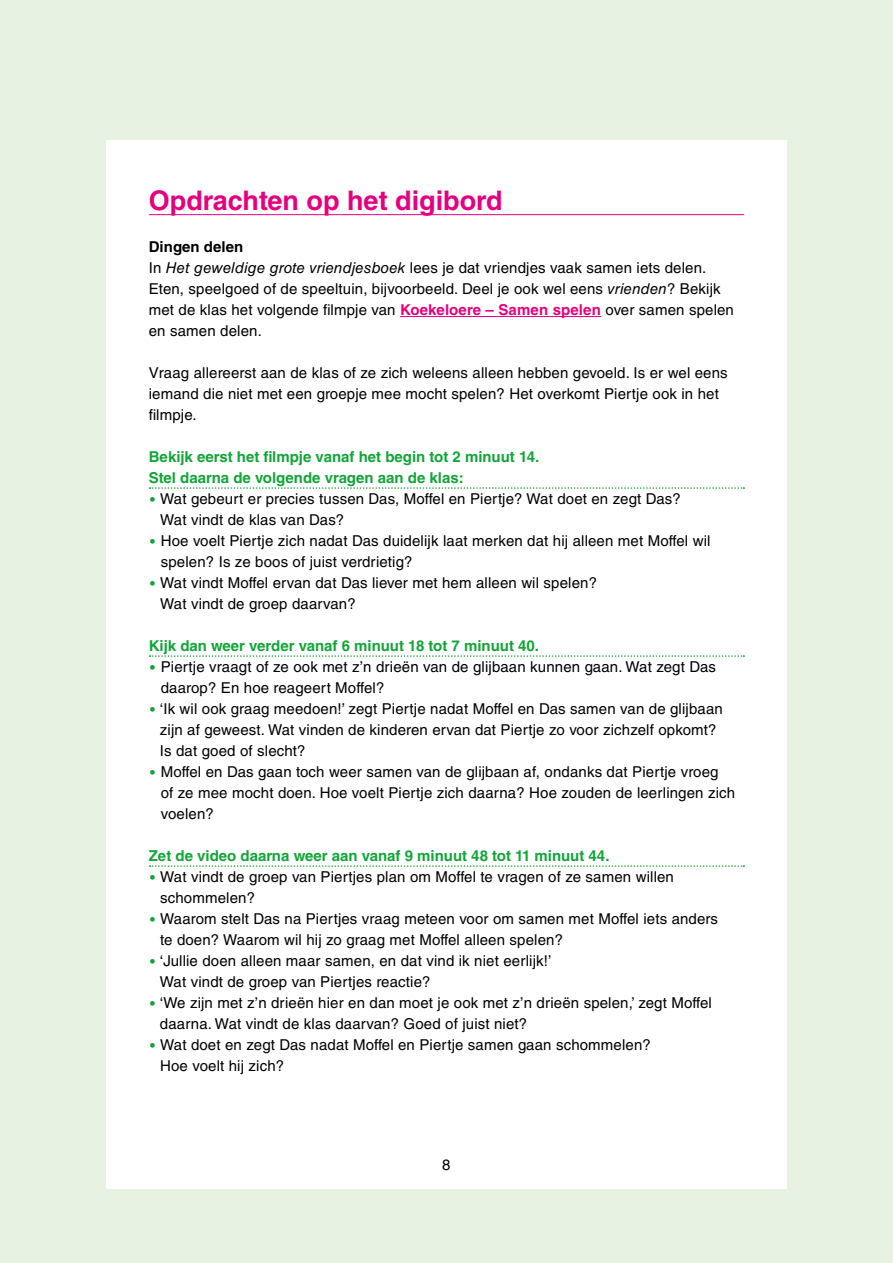
<style>
.page{position:relative;width:893px;height:1263px;background:#e8f2e3}
.page>*{position:absolute;margin:0;border:0;box-sizing:border-box;transform-origin:0 0}
.t1{font:700 27px "Helvetica LT Std";color:#e6007d}
.t2{font:15px/21px "Helvetica LT Std";letter-spacing:.01em;color:#000}
.t3{font:700 15px/21px "Helvetica LT Std";color:#12a538}
.s1{font-weight:700}
.s2{font-style:italic}
.s3{font-weight:700;color:#e6007d}
.s4{font-family:"Calibri";color:#12a538}
</style>
<div class="page">
<div style="left:106px;top:140px;width:681px;height:1048px;background:#fff"></div>
<hr style="left:149px;top:214px;width:595px;height:1px;background:#e6007d">
<hr style="left:400px;top:316px;width:201px;height:1px;background:#e6007d">
<svg style="left:150px;top:487px;width:594px;height:2px"></svg>
<svg style="left:150px;top:655px;width:594px;height:2px"></svg>
<svg style="left:150px;top:865px;width:594px;height:2px"></svg>
<h1 class="t1" style="left:149px;top:184px;width:355px">Opdrachten op het digibord</h1>
<p class="t2" style="left:149px;top:236px;width:587px"><span class="s1">Dingen delen<br></span>In <span class="s2">Het geweldige grote vriendjesboek</span> lees je dat vriendjes vaak samen iets delen.<br>Eten, speelgoed of de speeltuin, bijvoorbeeld. Deel je ook wel eens <span class="s2">vrienden</span>? Bekijk met de klas het volgende filmpje van <span class="s3">Koekeloere – Samen spelen</span> over samen spelen en samen delen.</p>
<p class="t2" style="left:149px;top:362px;width:580px">Vraag allereerst aan de klas of ze zich weleens alleen hebben gevoeld. Is er wel eens iemand die niet met een groepje mee mocht spelen? Het overkomt Piertje ook in het filmpje.</p>
<p class="t3" style="left:149px;top:446px;width:392px">Bekijk eerst het filmpje vanaf het begin tot 2 minuut 14.<br>Stel daarna de volgende vragen aan de klas:</p>
<p class="t2" style="left:160px;top:488px;width:522px;text-indent:-11px"><span class="s4">•</span> Wat gebeurt er precies tussen Das, Moffel en Piertje? Wat doet en zegt Das?<br>Wat vindt de klas van Das?</p>
<p class="t2" style="left:161px;top:530px;width:551px;text-indent:-12px"><span class="s4">•</span> Hoe voelt Piertje zich nadat Das duidelijk laat merken dat hij alleen met Moffel wil spelen? Is ze boos of juist verdrietig?</p>
<p class="t2" style="left:160px;top:572px;width:438px;text-indent:-11px"><span class="s4">•</span> Wat vindt Moffel ervan dat Das liever met hem alleen wil spelen?<br>Wat vindt de groep daarvan?</p>
<p class="t3" style="left:149px;top:635px;width:392px">Kijk dan weer verder vanaf 6 minuut 18 tot 7 minuut 40.</p>
<p class="t2" style="left:161px;top:656px;width:557px;text-indent:-12px"><span class="s4">•</span> Piertje vraagt of ze ook met z’n drieën van de glijbaan kunnen gaan. Wat zegt Das daarop? En hoe reageert Moffel?</p>
<p class="t2" style="left:160px;top:698px;width:564px;text-indent:-11px"><span class="s4">•</span> ‘Ik wil ook graag meedoen!’ zegt Piertje nadat Moffel en Das samen van de glijbaan zijn af geweest. Wat vinden de kinderen ervan dat Piertje zo voor zichzelf opkomt?<br>Is dat goed of slecht?</p>
<p class="t2" style="left:161px;top:761px;width:576px;text-indent:-12px"><span class="s4">•</span> Moffel en Das gaan toch weer samen van de glijbaan af, ondanks dat Piertje vroeg<br>of ze mee mocht doen. Hoe voelt Piertje zich daarna? Hoe zouden de leerlingen zich voelen?</p>
<p class="t3" style="left:149px;top:845px;width:462px">Zet de video daarna weer aan vanaf 9 minuut 48 tot 11 minuut 44.</p>
<p class="t2" style="left:160px;top:866px;width:515px;text-indent:-11px"><span class="s4">•</span> Wat vindt de groep van Piertjes plan om Moffel te vragen of ze samen willen schommelen?</p>
<p class="t2" style="left:160px;top:908px;width:559px;text-indent:-11px"><span class="s4">•</span> Waarom stelt Das na Piertjes vraag meteen voor om samen met Moffel iets anders te doen? Waarom wil hij zo graag met Moffel alleen spelen?</p>
<p class="t2" style="left:160px;top:950px;width:393px;text-indent:-11px"><span class="s4">•</span> ‘Jullie doen alleen maar samen, en dat vind ik niet eerlijk!’<br>Wat vindt de groep van Piertjes reactie?</p>
<p class="t2" style="left:160px;top:992px;width:554px;text-indent:-11px"><span class="s4">•</span> ‘We zijn met z’n drieën hier en dan moet je ook met z’n drieën spelen,’ zegt Moffel daarna. Wat vindt de klas daarvan? Goed of juist niet?</p>
<p class="t2" style="left:160px;top:1034px;width:492px;text-indent:-11px"><span class="s4">•</span> Wat doet en zegt Das nadat Moffel en Piertje samen gaan schommelen?<br>Hoe voelt hij zich?</p>
<p class="t2" style="left:442px;top:1154px;width:10px">8</p>
</div>
